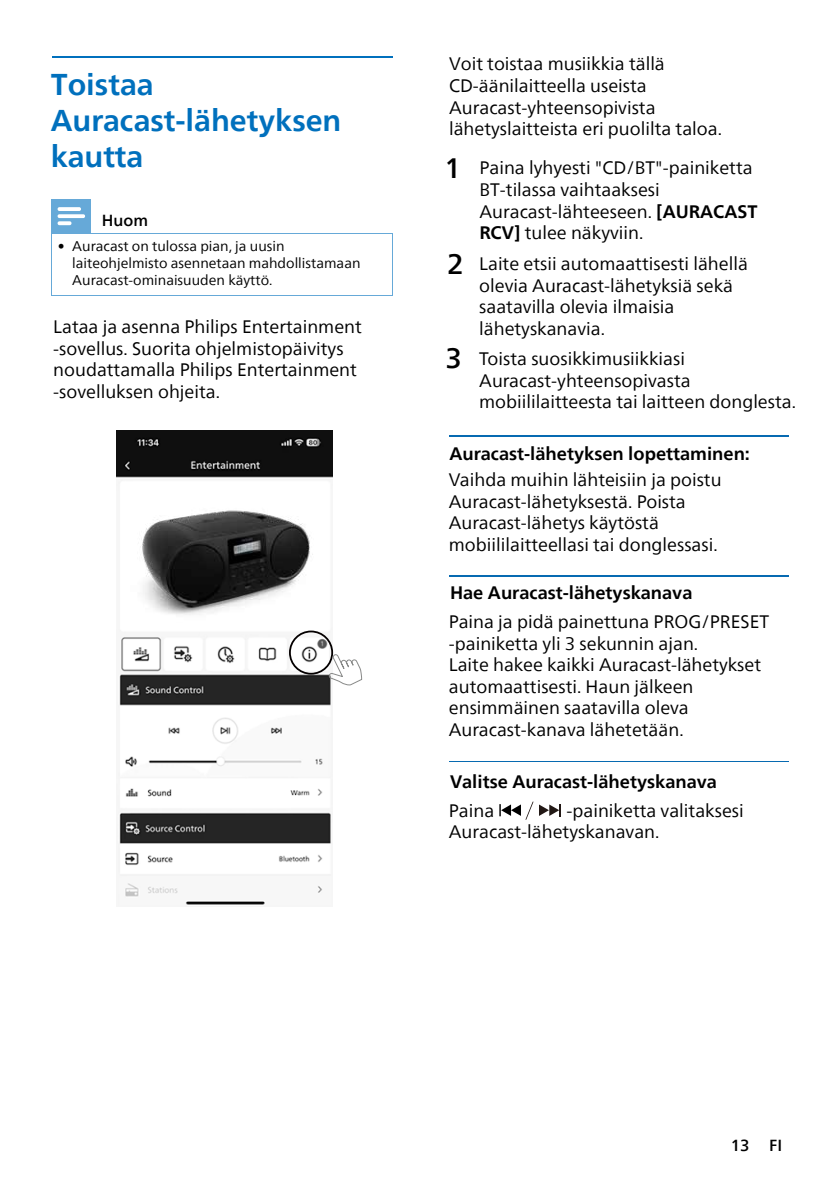
<style>
.page{position:relative;width:840px;height:1191px;background:#fff}
.page>*{position:absolute;margin:0;border:0;box-sizing:border-box;transform-origin:0 0}
.t1{font:700 30px/36px "Neue Frutiger World";color:#0070bd}
.t2{font:500 28px "Neue Frutiger World";color:#000}
.t3{font:18px/21.6px "Neue Frutiger World";color:#000}
.t4{font:700 18px "Neue Frutiger World";color:#000}
.t5{font:500 16px "Neue Frutiger World";color:#000}
.t6{font:14px/16.8px "Neue Frutiger World";color:#000}
.s1{font-weight:700}
.s2{font-weight:500;font-size:28px}
</style>
<div class="page">
<hr style="left:52px;top:57px;width:340px;height:1px;background:#0070bd">
<hr style="left:448px;top:435px;width:339px;height:1px;background:#076ab1">
<hr style="left:449px;top:576px;width:339px;height:1px;background:#076ab1">
<hr style="left:449px;top:761px;width:338px;height:1px;background:#076ab1">
<svg style="left:499px;top:801px;width:61px;height:18px"></svg>
<img style="left:117px;top:430px;width:216px;height:475px">
<svg style="left:328px;top:675px;width:34px;height:10px"></svg>
<img style="left:116px;top:447px;width:246px;height:228px">
<div style="left:52px;top:199px;width:39px;height:34px;background:#66a9d8"></div>
<hr style="left:52px;top:233px;width:1px;height:62px;background:#66a9d8">
<hr style="left:392px;top:233px;width:1px;height:62px;background:#66a9d8">
<hr style="left:52px;top:295px;width:340px;height:1px;background:#66a9d8">
<hr style="left:90px;top:233px;width:302px;height:1px;background:#66a9d8">
<svg style="left:58px;top:207px;width:27px;height:18px"></svg>
<h1 class="t1" style="left:51px;top:66px;width:292px">Toistaa<br>Auracast-lähetyksen kautta</h1>
<p class="t5" style="left:102px;top:207px;width:48px">Huom</p>
<p class="t6" style="left:72px;top:238px;width:289px;text-indent:-14px">• Auracast on tulossa pian, ja uusin laiteohjelmisto asennetaan mahdollistamaan<br>Auracast-ominaisuuden käyttö.</p>
<p class="t3" style="left:53px;top:316px;width:310px">Lataa ja asenna Philips Entertainment -sovellus. Suorita ohjelmistopäivitys noudattamalla Philips Entertainment -sovelluksen ohjeita.</p>
<p class="t3" style="left:449px;top:53px;width:274px">Voit toistaa musiikkia tällä<br>CD-äänilaitteella useista<br>Auracast-yhteensopivista lähetyslaitteista eri puolilta taloa.</p>
<p class="t3" style="left:479px;top:157px;width:279px">Paina lyhyesti "CD/BT"-painiketta<br>BT-tilassa vaihtaaksesi<br>Auracast-lähteeseen. <span class="s1">[AURACAST<br>RCV]</span> tulee näkyviin.</p>
<h2 class="t2" style="left:444px;top:144px;width:18px">1</h2>
<p class="t3" style="left:479px;top:253px;width:270px;text-indent:-32px"><span class="s2">2</span> Laite etsii automaattisesti lähellä olevia Auracast-lähetyksiä sekä saatavilla olevia ilmaisia lähetyskanavia.</p>
<p class="t3" style="left:479px;top:348px;width:318px">Toista suosikkimusiikkiasi<br>Auracast-yhteensopivasta mobiililaitteesta tai laitteen donglesta.</p>
<p class="t4" style="left:449px;top:438px;width:302px">Auracast-lähetyksen lopettaminen:</p>
<p class="t3" style="left:448px;top:469px;width:274px">Vaihda muihin lähteisiin ja poistu Auracast-lähetyksestä. Poista Auracast-lähetys käytöstä mobiililaitteellasi tai donglessasi.</p>
<p class="t4" style="left:450px;top:577px;width:244px">Hae Auracast-lähetyskanava</p>
<p class="t3" style="left:448px;top:611px;width:322px">Paina ja pidä painettuna PROG/PRESET -painiketta yli 3 sekunnin ajan.<br>Laite hakee kaikki Auracast-lähetykset automaattisesti. Haun jälkeen ensimmäinen saatavilla oleva Auracast-kanava lähetetään.</p>
<p class="t4" style="left:450px;top:765px;width:268px">Valitse Auracast-lähetyskanava</p>
<p class="t3" style="left:448px;top:800px;width:47px">Paina</p>
<h2 class="t2" style="left:445px;top:335px;width:18px">3</h2>
<p class="t3" style="left:448px;top:800px;width:296px;text-indent:118px">-painiketta valitaksesi<br>Auracast-lähetyskanavan.</p>
<p class="t5" style="left:730px;top:1132px;width:53px">13 FI</p>
</div>
